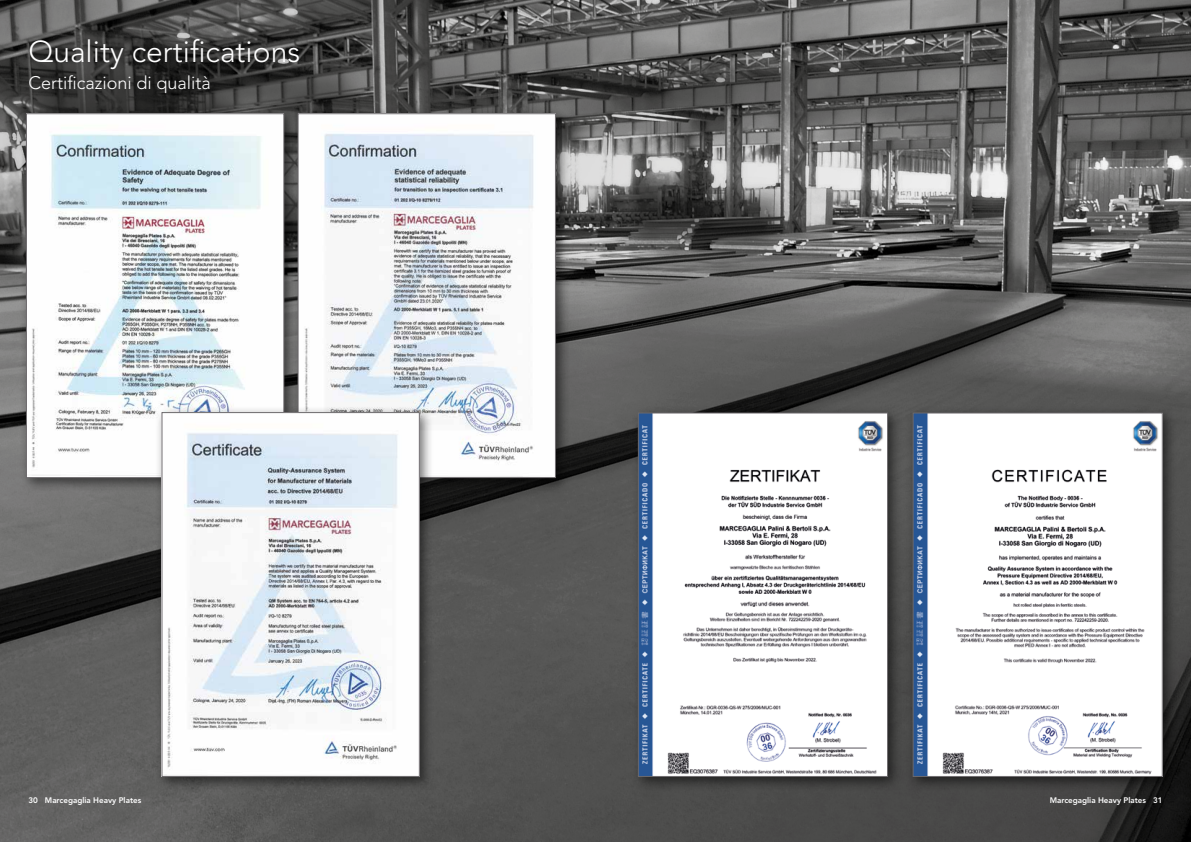
<style>
.page{position:relative;width:1191px;height:842px;background:#fff}
.page>*{position:absolute;margin:0;border:0;box-sizing:border-box;transform-origin:0 0}
.t1{font:300 30px "Avenir LT Std";color:#fff}
.t2{font:300 18px "Avenir LT Std";color:#fff}
.t3{font:800 8px "Avenir LT Std";color:#fff}
</style>
<div class="page">
<img style="left:0;top:0;width:1191px;height:842px">
<div style="left:291px;top:107px;width:279px;height:385px;background:#000;opacity:.55"></div>
<img style="left:300px;top:115px;width:254px;height:361px">
<div style="left:298px;top:113px;width:258px;height:365px;border:1px solid #6b686b"></div>
<div style="left:20px;top:107px;width:278px;height:385px;background:#000;opacity:.55"></div>
<img style="left:28px;top:115px;width:254px;height:361px">
<div style="left:26px;top:113px;width:258px;height:365px;border:1px solid #6b686b"></div>
<div style="left:631px;top:406px;width:271px;height:385px;background:#000;opacity:.55"></div>
<img style="left:640px;top:415px;width:246px;height:360px">
<div style="left:638px;top:413px;width:250px;height:364px;border:1px solid #6b686b"></div>
<div style="left:906px;top:406px;width:271px;height:385px;background:#000;opacity:.55"></div>
<img style="left:914px;top:415px;width:246px;height:360px">
<div style="left:912px;top:413px;width:250px;height:364px;border:1px solid #6b686b"></div>
<div style="left:155px;top:406px;width:279px;height:385px;background:#000;opacity:.55"></div>
<img style="left:164px;top:414px;width:254px;height:361px">
<div style="left:162px;top:412px;width:258px;height:365px;border:1px solid #6b686b"></div>
<h1 class="t1" style="left:28px;top:34px;width:273px">Quality certifications</h1>
<h2 class="t2" style="left:28px;top:73px;width:184px">Certificazioni di qualità</h2>
<p class="t3" style="left:28px;top:795px;width:114px">30 Marcegaglia Heavy Plates</p>
<p class="t3" style="left:1049px;top:795px;width:114px">Marcegaglia Heavy Plates 31</p>
</div>
